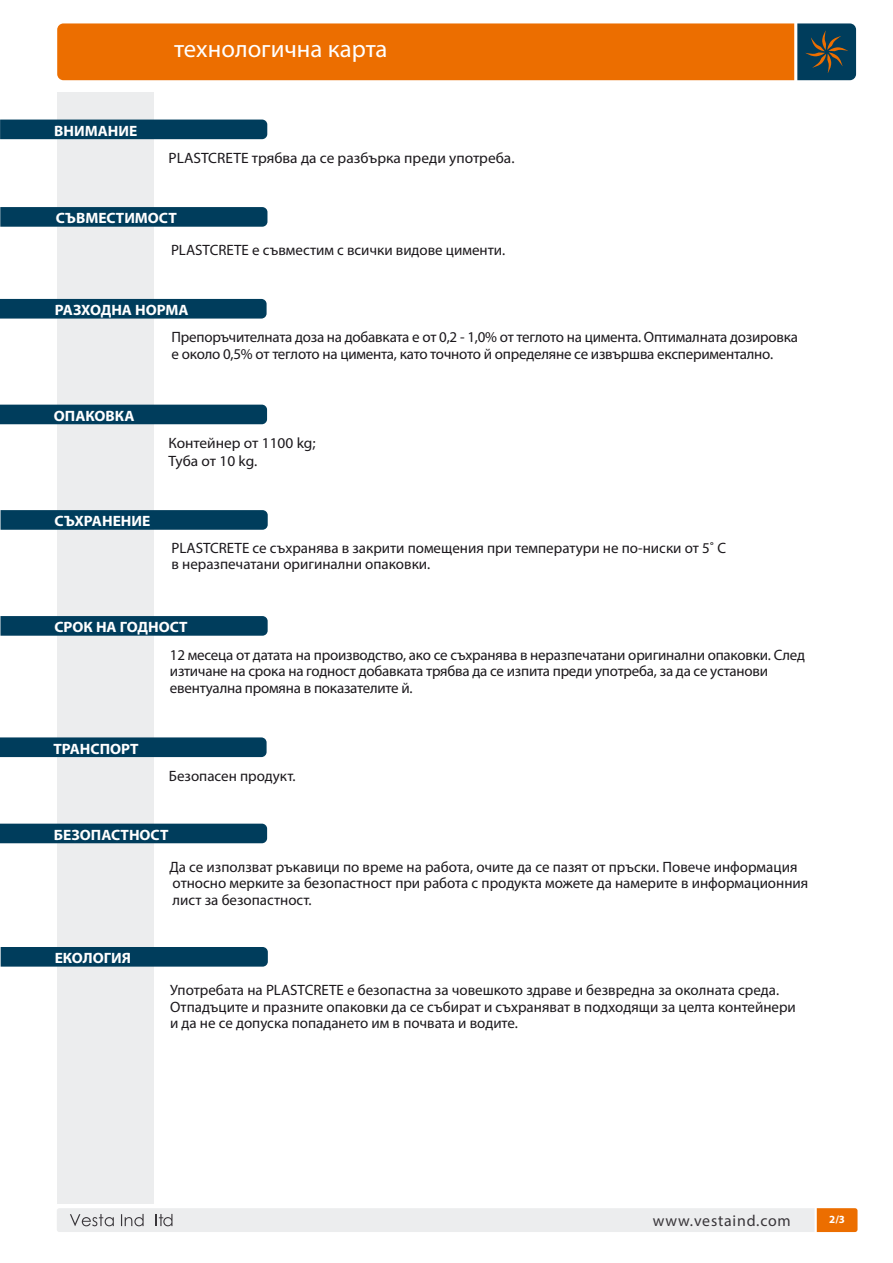
<style>
.page{position:relative;width:893px;height:1263px;background:#fff}
.page>*{position:absolute;margin:0;border:0;box-sizing:border-box;transform-origin:0 0}
.t1{font:24.6px "Myriad Pro";color:#fff}
.t2{font:15.9px "Myriad Pro";letter-spacing:.05em;color:#39363a}
.t3{font:15px/16.5px "Myriad Pro";letter-spacing:-.005em;color:#1b181c}
.t4{font:700 15px "Myriad Pro";color:#fff}
.t5{font:700 10.95px "Myriad Pro";color:#fff}
</style>
<div class="page">
<div style="left:57px;top:92px;width:96px;height:1112px;background:#ecedee"></div>
<svg style="left:57px;top:23px;width:799px;height:57px;background:#dc6c09"></svg>
<svg style="left:57px;top:1208px;width:800px;height:24px;background:#e9e3df"></svg>
<div style="left:0;top:405px;width:267px;height:19px;background:#003d5c"></div>
<svg style="left:1px;top:510px;width:267px;height:20px;background:#05405f"></svg>
<svg style="left:0;top:616px;width:268px;height:20px;background:#05415f"></svg>
<div style="left:0;top:299px;width:267px;height:20px;background:#003d5c"></div>
<svg style="left:0;top:207px;width:267px;height:20px;background:#05405f"></svg>
<div style="left:0;top:120px;width:267px;height:19px;background:#003d5c"></div>
<div style="left:0;top:737px;width:267px;height:20px;background:#003d5c"></div>
<div style="left:0;top:824px;width:267px;height:19px;background:#003d5c"></div>
<div style="left:1px;top:947px;width:267px;height:20px;background:#003d5c"></div>
<p class="t4" style="left:54px;top:121px;width:85px">ВНИМАНИЕ</p>
<h1 class="t1" style="left:174px;top:34px;width:215px">технологична карта</h1>
<p class="t3" style="left:169px;top:149px;width:347px">PLASTCRETE трябва да се разбърка преди употреба.</p>
<p class="t4" style="left:56px;top:208px;width:122px">СЪВМЕСТИМОСТ</p>
<p class="t3" style="left:171px;top:242px;width:336px">PLASTCRETE е съвместим с всички видове цименти.</p>
<p class="t4" style="left:55px;top:300px;width:135px">РАЗХОДНА НОРМА</p>
<p class="t3" style="left:172px;top:329px;width:628px">Препоръчителната доза на добавката е от 0,2 - 1,0% от теглото на цимента. Оптималната дозировка е около 0,5% от теглото на цимента, като точното й определяне се извършва експериментално.</p>
<p class="t4" style="left:54px;top:406px;width:82px">ОПАКОВКА</p>
<p class="t3" style="left:168px;top:433px;width:149px;line-height:18px">Контейнер от 1100 kg;<br>Туба от 10 kg.</p>
<p class="t4" style="left:55px;top:512px;width:97px">СЪХРАНЕНИЕ</p>
<p class="t3" style="left:171px;top:539px;width:556px">PLASTCRETE се съхранява в закрити помещения при температури не по-ниски от 5˚ С в неразпечатани оригинални опаковки.</p>
<p class="t4" style="left:54px;top:617px;width:135px">СРОК НА ГОДНОСТ</p>
<p class="t4" style="left:53px;top:739px;width:87px">ТРАНСПОРТ</p>
<p class="t3" style="left:170px;top:646px;width:637px">12 месеца от датата на производство, ако се съхранява в неразпечатани оригинални опаковки. След изтичане на срока на годност добавката трябва да се изпита преди употреба, за да се установи евентуална промяна в показателите й.</p>
<p class="t3" style="left:169px;top:767px;width:128px">Безопасен продукт.</p>
<p class="t4" style="left:54px;top:825px;width:116px">БЕЗОПАСТНОСТ</p>
<p class="t4" style="left:55px;top:948px;width:78px">ЕКОЛОГИЯ</p>
<p class="t3" style="left:169px;top:858px;width:640px">Да се използват ръкавици по време на работа, очите да се пазят от пръски. Повече информация относно мерките за безопастност при работа с продукта можете да намерите в информационния лист за безопастност.</p>
<p class="t3" style="left:170px;top:982px;width:627px">Употребата на PLASTCRETE е безопастна за човешкото здраве и безвредна за околната среда.<br>Отпадъците и празните опаковки да се събират и съхраняват в подходящи за целта контейнери и да не се допуска попадането им в почвата и водите.</p>
<p class="t2" style="left:653px;top:1211px;width:140px">www.vestaind.com</p>
<p class="t5" style="left:829px;top:1212px;width:17px">2/3</p>
</div>
